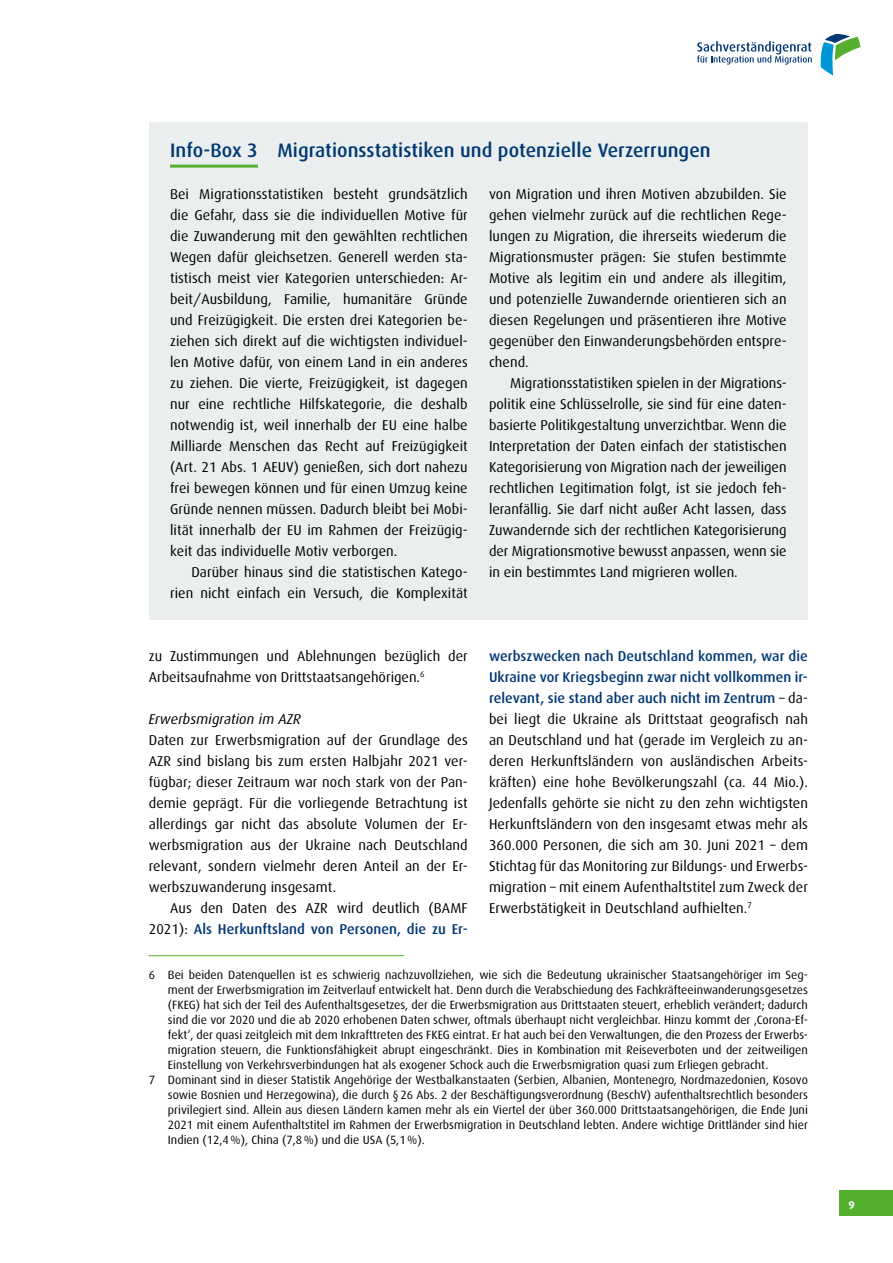
<style>
.page{position:relative;width:893px;height:1263px;background:#fff}
.page>*{position:absolute;margin:0;border:0;box-sizing:border-box;transform-origin:0 0}
.t1{font:500 19.5px "Dax";letter-spacing:.005em;color:#003874}
.t2{font:14.25px/21px "Dax";letter-spacing:.005em;color:#000;text-align:justify}
.t3{font:italic 14.25px "Dax";letter-spacing:.005em;color:#000}
.t4{font:12px "Dax";color:#000}
.t5{font:700 11.25px "Dax";color:#fff}
.s1{font-weight:500;color:#003874}
</style>
<div class="page">
<div style="left:840px;top:1191px;width:53px;height:25px;background:#54af2e"></div>
<svg style="left:820px;top:34px;width:40px;height:42px"></svg>
<svg style="left:697px;top:41px;width:115px;height:24px"></svg>
<hr style="left:149px;top:955px;width:255px;height:1px;background:#54af2e">
<div style="left:149px;top:122px;width:659px;height:56px;background:#eaeeee"></div>
<hr style="left:170px;top:165px;width:88px;height:3px;background:#54af2e">
<div style="left:128px;top:178px;width:361px;height:399px;background:#eaeeee"></div>
<div style="left:128px;top:556px;width:361px;height:63px;background:#eaeeee"></div>
<div style="left:468px;top:178px;width:361px;height:210px;background:#eaeeee"></div>
<div style="left:468px;top:367px;width:361px;height:231px;background:#eaeeee"></div>
<div style="left:468px;top:577px;width:361px;height:42px;background:#eaeeee"></div>
<div style="left:104px;top:115px;width:45px;height:504px;background:#fff"></div>
<div style="left:808px;top:115px;width:45px;height:504px;background:#fff"></div>
<h1 class="t1" style="left:170px;top:139px;width:542px">Info-Box 3 Migrationsstatistiken und potenzielle Verzerrungen</h1>
<p class="t2" style="left:170px;top:184px;width:299px">Bei Migrationsstatistiken besteht grundsätzlich die Gefahr, dass sie die individuellen Motive für die Zuwanderung mit den gewählten rechtlichen Wegen dafür gleichsetzen. Generell werden sta&shy;tistisch meist vier Kategorien unterschieden: Ar&shy;beit/Ausbildung, Familie, humanitäre Gründe und Freizügigkeit. Die ersten drei Kategorien be&shy;ziehen sich direkt auf die wichtigsten individuel&shy;len Motive dafür, von einem Land in ein anderes zu ziehen. Die vierte, Freizügigkeit, ist dagegen nur eine rechtliche Hilfskategorie, die deshalb notwendig ist, weil innerhalb der EU eine halbe Milliarde Menschen das Recht auf Freizügigkeit (Art. 21 Abs. 1 AEUV) genießen, sich dort nahezu frei bewegen können und für einen Umzug keine Gründe nennen müssen. Dadurch bleibt bei Mobi&shy;lität innerhalb der EU im Rahmen der Freizügig&shy;keit das individuelle Motiv verborgen.</p>
<p class="t2" style="left:170px;top:562px;width:299px;text-align:right">Darüber hinaus sind die statistischen Katego&shy;rien nicht einfach ein Versuch, die Komplexität</p>
<p class="t2" style="left:489px;top:184px;width:299px">von Migration und ihren Motiven abzubilden. Sie gehen vielmehr zurück auf die rechtlichen Rege&shy;lungen zu Migration, die ihrerseits wiederum die Migrationsmuster prägen: Sie stufen bestimmte Motive als legitim ein und andere als illegitim, und potenzielle Zuwandernde orientieren sich an diesen Regelungen und präsentieren ihre Motive gegenüber den Einwanderungsbehörden entspre&shy;chend.</p>
<p class="t2" style="left:489px;top:373px;width:299px;text-indent:21px">Migrationsstatistiken spielen in der Migrations&shy;politik eine Schlüsselrolle, sie sind für eine daten&shy;basierte Politikgestaltung unverzichtbar. Wenn die Interpretation der Daten einfach der statistischen Kategorisierung von Migration nach der jeweiligen rechtlichen Legitimation folgt, ist sie jedoch feh&shy;leranfällig. Sie darf nicht außer Acht lassen, dass Zuwandernde sich der rechtlichen Kategorisierung der Migrationsmotive bewusst anpassen, wenn sie in ein bestimmtes Land migrieren wollen.</p>
<p class="t2" style="left:149px;top:646px;width:320px">zu Zustimmungen und Ablehnungen bezüglich der<br>Arbeitsaufnahme von Drittstaatsangehörigen.<sup>6</sup></p>
<p class="t3" style="left:149px;top:710px;width:154px">Erwerbsmigration im AZR</p>
<p class="t2" style="left:149px;top:730px;width:320px">Daten zur Erwerbsmigration auf der Grundlage des AZR sind bislang bis zum ersten Halbjahr 2021 ver&shy;fügbar; dieser Zeitraum war noch stark von der Pan&shy;demie geprägt. Für die vorliegende Betrachtung ist allerdings gar nicht das absolute Volumen der Er&shy;werbsmigration aus der Ukraine nach Deutschland relevant, sondern vielmehr deren Anteil an der Er&shy;werbszuwanderung insgesamt.</p>
<p class="t2" style="left:149px;top:898px;width:320px;text-align:right">Aus den Daten des AZR wird deutlich (BAMF<br>2021): <span class="s1">Als Herkunftsland von Personen, die zu Er-</span></p>
<p class="t4" style="left:149px;top:968px;width:661px">6 Bei beiden Datenquellen ist es schwierig nachzuvollziehen, wie sich die Bedeutung ukrainischer Staatsangehöriger im Seg-</p>
<p class="t4" style="left:168px;top:983px;width:641px">ment der Erwerbsmigration im Zeitverlauf entwickelt hat. Denn durch die Verabschiedung des Fachkräfteeinwanderungsgesetzes</p>
<p class="t4" style="left:168px;top:998px;width:641px">(FKEG) hat sich der Teil des Aufenthaltsgesetzes, der die Erwerbsmigration aus Drittstaaten steuert, erheblich verändert; dadurch</p>
<p class="t4" style="left:168px;top:1013px;width:641px">sind die vor 2020 und die ab 2020 erhobenen Daten schwer, oftmals überhaupt nicht vergleichbar. Hinzu kommt der ‚Corona-Ef-</p>
<p class="t4" style="left:168px;top:1028px;width:641px">fekt‘, der quasi zeitgleich mit dem Inkrafttreten des FKEG eintrat. Er hat auch bei den Verwaltungen, die den Prozess der Erwerbs-</p>
<p class="t4" style="left:168px;top:1043px;width:641px">migration steuern, die Funktionsfähigkeit abrupt eingeschränkt. Dies in Kombination mit Reiseverboten und der zeitweiligen</p>
<p class="t4" style="left:168px;top:1058px;width:602px">Einstellung von Verkehrsverbindungen hat als exogener Schock auch die Erwerbsmigration quasi zum Erliegen gebracht.</p>
<p class="t4" style="left:149px;top:1073px;width:661px">7 Dominant sind in dieser Statistik Angehörige der Westbalkanstaaten (Serbien, Albanien, Montenegro, Nordmazedonien, Kosovo</p>
<p class="t4" style="left:168px;top:1088px;width:641px">sowie Bosnien und Herzegowina), die durch §26 Abs. 2 der Beschäftigungsverordnung (BeschV) aufenthaltsrechtlich besonders</p>
<p class="t4" style="left:168px;top:1103px;width:641px">privilegiert sind. Allein aus diesen Ländern kamen mehr als ein Viertel der über 360.000 Drittstaatsangehörigen, die Ende Juni</p>
<p class="t4" style="left:168px;top:1118px;width:641px">2021 mit einem Aufenthaltstitel im Rahmen der Erwerbsmigration in Deutschland lebten. Andere wichtige Drittländer sind hier</p>
<p class="t4" style="left:168px;top:1133px;width:258px">Indien (12,4%), China (7,8%) und die USA (5,1%).</p>
<p class="t2" style="left:489px;top:646px;width:320px"><span class="s1">werbszwecken nach Deutschland kommen, war die Ukraine vor Kriegsbeginn zwar nicht vollkommen ir&shy;relevant, sie stand aber auch nicht im Zentrum</span> – da&shy;bei liegt die Ukraine als Drittstaat geografisch nah an Deutschland und hat (gerade im Vergleich zu an&shy;deren Herkunftsländern von ausländischen Arbeits&shy;kräften) eine hohe Bevölkerungszahl (ca. 44 Mio.).<br>Jedenfalls gehörte sie nicht zu den zehn wichtigsten Herkunftsländern von den insgesamt etwas mehr als 360.000 Personen, die sich am 30. Juni 2021 – dem Stichtag für das Monitoring zur Bildungs- und Erwerbs&shy;migration – mit einem Aufenthaltstitel zum Zweck der Erwerbstätigkeit in Deutschland aufhielten.<sup>7</sup></p>
<p class="t5" style="left:848px;top:1198px;width:8px">9</p>
</div>
